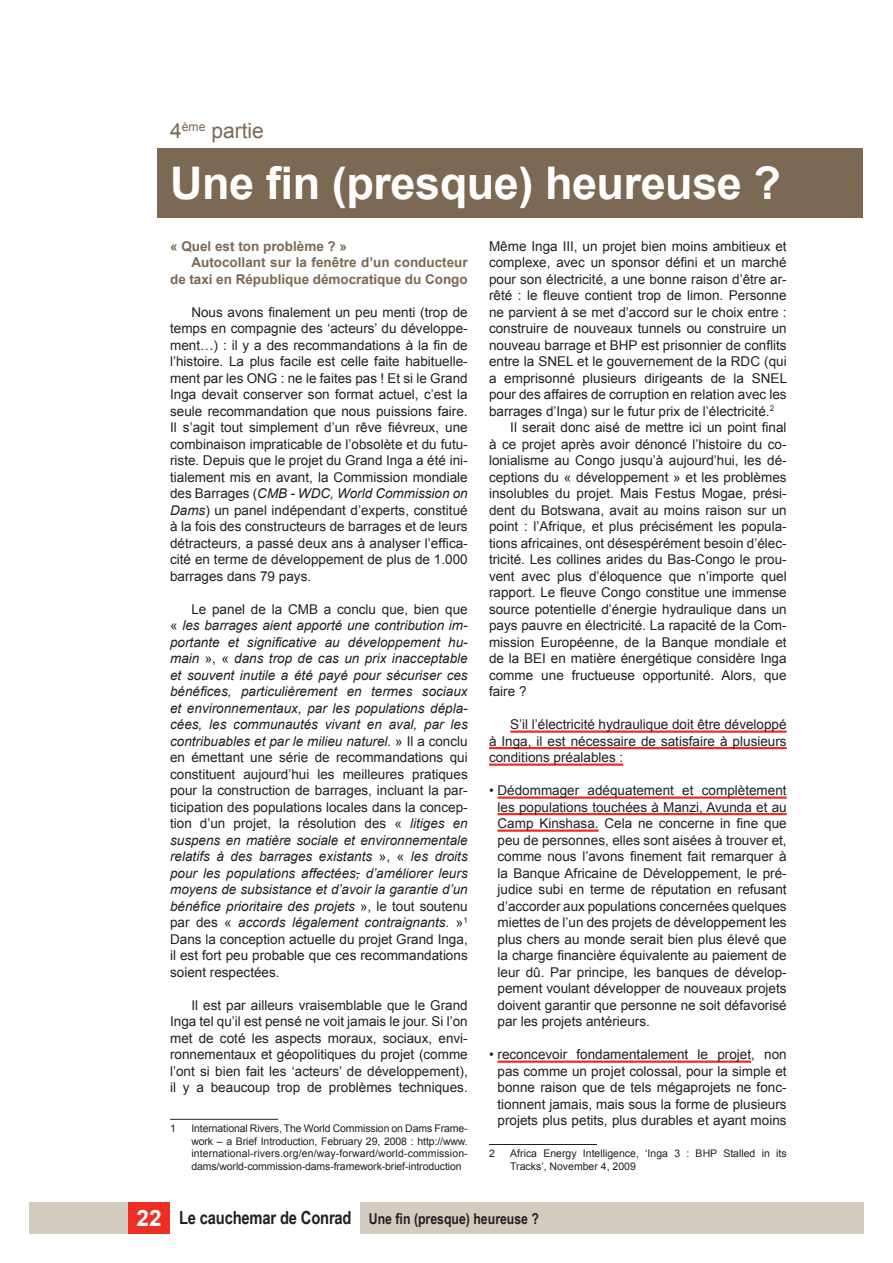
<style>
.page{position:relative;width:893px;height:1263px;background:#fff}
.page>*{position:absolute;margin:0;border:0;box-sizing:border-box;transform-origin:0 0}
.t1{font:700 45px "Arial";letter-spacing:-.01em;color:#fff}
.t2{font:21px "Arial";color:#7c6954}
.t3{font:700 18px "Arial Narrow";letter-spacing:-.01em;color:#231f20}
.t4{font:700 15px "Arial Narrow";color:#231f20}
.Tekst_dossier{font:13.5px/16.5px "Arial";color:#231f20;text-align:justify}
.Tekst_dossier-2{font:italic 13.5px/16.5px "Arial";color:#231f20;text-align:justify}
.Voetnoot_dossier{font:13.5px/16.5px "Arial";color:#231f20;text-align:justify}
.Tekst_dossier-3{font:700 13.5px/16.5px "Arial";color:#7c6954;text-align:right}
.Voetnoot_dossier-2{font:10.5px/12.6px "Arial";color:#231f20;text-align:justify}
.s1{font-style:italic}
.s2{font-style:normal}
.s3{font-family:"Arial";font-size:22.5px;color:#fff}
.s4{font-size:15px}
</style>
<div class="page">
<div style="left:30px;top:1202px;width:140px;height:31px;background:#d4cbc0"></div>
<div style="left:128px;top:1202px;width:42px;height:31px;background:#ee2e22"></div>
<hr style="left:170px;top:1119px;width:108px;height:1px;background:#231f20">
<hr style="left:510px;top:730px;width:277px;height:3px;background:#ee2e22">
<hr style="left:489px;top:747px;width:298px;height:2px;background:#ee2e22">
<hr style="left:489px;top:763px;width:134px;height:3px;background:#ee2e22">
<hr style="left:497px;top:796px;width:290px;height:3px;background:#ee2e22">
<hr style="left:497px;top:813px;width:290px;height:2px;background:#ee2e22">
<hr style="left:497px;top:829px;width:102px;height:3px;background:#ee2e22">
<hr style="left:497px;top:1060px;width:254px;height:3px;background:#ee2e22">
<hr style="left:489px;top:1144px;width:108px;height:1px;background:#231f20">
<div style="left:360px;top:1202px;width:503px;height:31px;background:#d4cbc0"></div>
<div style="left:157px;top:148px;width:706px;height:70px;background:#7c6954"></div>
<p class="t2" style="left:170px;top:119px;width:95px">4<sup>ème</sup> partie</p>
<p class="t1" style="left:170px;top:158px;width:612px">Une fin (presque) heureuse ?</p>
<p class="Tekst_dossier-3" style="left:170px;top:238px;width:179px">« Quel est ton problème ? »</p>
<p class="Tekst_dossier-3" style="left:170px;top:254px;width:299px">Autocollant sur la fenêtre d’un conducteur<br>de taxi en République démocratique du Congo</p>
<p class="Tekst_dossier" style="left:170px;top:304px;width:299px;text-indent:21px">Nous avons finalement un peu menti (trop de temps en compagnie des ‘acteurs’ du développe&shy;ment…) : il y a des recommandations à la fin de l’histoire. La plus facile est celle faite habituelle&shy;ment par les ONG : ne le faites pas ! Et si le Grand Inga devait conserver son format actuel, c’est la seule recommandation que nous puissions faire.<br>Il s’agit tout simplement d’un rêve fiévreux, une combinaison impraticable de l’obsolète et du futu&shy;riste. Depuis que le projet du Grand Inga a été ini&shy;tialement mis en avant, la Commission mondiale des Barrages (<span class="s1">CMB - WDC, World Commission on Dams</span>) un panel indépendant d’experts, constitué à la fois des constructeurs de barrages et de leurs détracteurs, a passé deux ans à analyser l’effica&shy;cité en terme de développement de plus de 1.000 barrages dans 79 pays.</p>
<p class="Tekst_dossier-2" style="left:170px;top:601px;width:299px;text-indent:21px"><span class="s2">Le panel de la CMB a conclu que, bien que «</span> les barrages aient apporté une contribution im&shy;portante et significative au développement hu&shy;main <span class="s2">», «</span> dans trop de cas un prix inacceptable et souvent inutile a été payé pour sécuriser ces bénéfices, particulièrement en termes sociaux et environnementaux, par les populations dépla&shy;cées, les communautés vivant en aval, par les contribuables et par le milieu naturel. <span class="s2">» Il a conclu en émettant une série de recommandations qui constituent aujourd’hui les meilleures pratiques pour la construction de barrages, incluant la par&shy;ticipation des populations locales dans la concep&shy;tion d’un projet, la résolution des «</span> litiges en suspens en matière sociale et environnementale relatifs à des barrages existants <span class="s2">», «</span> les droits pour les populations affectées, d’améliorer leurs moyens de subsistance et d’avoir la garantie d’un bénéfice prioritaire des projets <span class="s2">», le tout soutenu par des «</span> accords légalement contraignants<span class="s2">. »</span><sup>1<br></sup><span class="s2">Dans la conception actuelle du projet Grand Inga, il est fort peu probable que ces recommandations soient respectées.</span></p>
<p class="Tekst_dossier" style="left:170px;top:997px;width:299px;text-indent:21px">Il est par ailleurs vraisemblable que le Grand Inga tel qu’il est pensé ne voit jamais le jour. Si l’on met de coté les aspects moraux, sociaux, envi&shy;ronnementaux et géopolitiques du projet (comme l’ont si bien fait les ‘acteurs’ de développement), il y a beaucoup trop de problèmes techniques.</p>
<p class="Voetnoot_dossier-2" style="left:170px;top:1122px;width:7px">1</p>
<p class="Voetnoot_dossier-2" style="left:191px;top:1122px;width:278px">International Rivers, The World Commission on Dams Frame&shy;work – a Brief Introduction, February 29, 2008 : http://www. international-rivers.org/en/way-forward/world-commission&shy;dams/world-commission-dams-framework-brief-introduction</p>
<p class="Voetnoot_dossier" style="left:489px;top:238px;width:300px">Même Inga III, un projet bien moins ambitieux et complexe, avec un sponsor défini et un marché pour son électricité, a une bonne raison d’être ar&shy;rêté : le fleuve contient trop de limon. Personne ne parvient à se met d’accord sur le choix entre : construire de nouveaux tunnels ou construire un nouveau barrage et BHP est prisonnier de conflits entre la SNEL et le gouvernement de la RDC (qui a emprisonné plusieurs dirigeants de la SNEL pour des affaires de corruption en relation avec les barrages d’Inga) sur le futur prix de l’électricité.<sup>2</sup></p>
<p class="Tekst_dossier" style="left:489px;top:419px;width:299px;text-indent:21px">Il serait donc aisé de mettre ici un point final à ce projet après avoir dénoncé l’histoire du co&shy;lonialisme au Congo jusqu’à aujourd’hui, les dé&shy;ceptions du « développement » et les problèmes insolubles du projet. Mais Festus Mogae, prési&shy;dent du Botswana, avait au moins raison sur un point : l’Afrique, et plus précisément les popula&shy;tions africaines, ont désespérément besoin d’élec&shy;tricité. Les collines arides du Bas-Congo le prou&shy;vent avec plus d’éloquence que n’importe quel rapport. Le fleuve Congo constitue une immense source potentielle d’énergie hydraulique dans un pays pauvre en électricité. La rapacité de la Com&shy;mission Européenne, de la Banque mondiale et de la BEI en matière énergétique considère Inga comme une fructueuse opportunité. Alors, que faire ?</p>
<p class="Tekst_dossier" style="left:489px;top:716px;width:299px;text-indent:21px">S’il l’électricité hydraulique doit être développé à Inga, il est nécessaire de satisfaire à plusieurs conditions préalables :</p>
<p class="Tekst_dossier" style="left:497px;top:782px;width:291px;text-indent:-9px">• Dédommager adéquatement et complètement les populations touchées à Manzi, Avunda et au Camp Kinshasa. Cela ne concerne in fine que peu de personnes, elles sont aisées à trouver et, comme nous l’avons finement fait remarquer à la Banque Africaine de Développement, le pré&shy;judice subi en terme de réputation en refusant d’accorder aux populations concernées quelques miettes de l’un des projets de développement les plus chers au monde serait bien plus élevé que la charge financière équivalente au paiement de leur dû. Par principe, les banques de dévelop&shy;pement voulant développer de nouveaux projets doivent garantir que personne ne soit défavorisé par les projets antérieurs.</p>
<p class="Tekst_dossier" style="left:497px;top:1046px;width:291px;text-indent:-9px">• reconcevoir fondamentalement le projet, non pas comme un projet colossal, pour la simple et bonne raison que de tels mégaprojets ne fonc&shy;tionnent jamais, mais sous la forme de plusieurs projets plus petits, plus durables et ayant moins</p>
<p class="Voetnoot_dossier-2" style="left:489px;top:1147px;width:7px">2</p>
<p class="Voetnoot_dossier-2" style="left:510px;top:1147px;width:278px">Africa Energy Intelligence, ‘Inga 3 : BHP Stalled in its<br>Tracks’, November 4, 2009</p>
<h3 class="t3" style="left:137px;top:1207px;width:284px"><span class="s3">22</span> Le cauchemar de Conrad <span class="s4">Inleid g</span></h3>
<p class="t4" style="left:369px;top:1209px;width:172px">Une fin (presque) heureuse ?</p>
</div>
